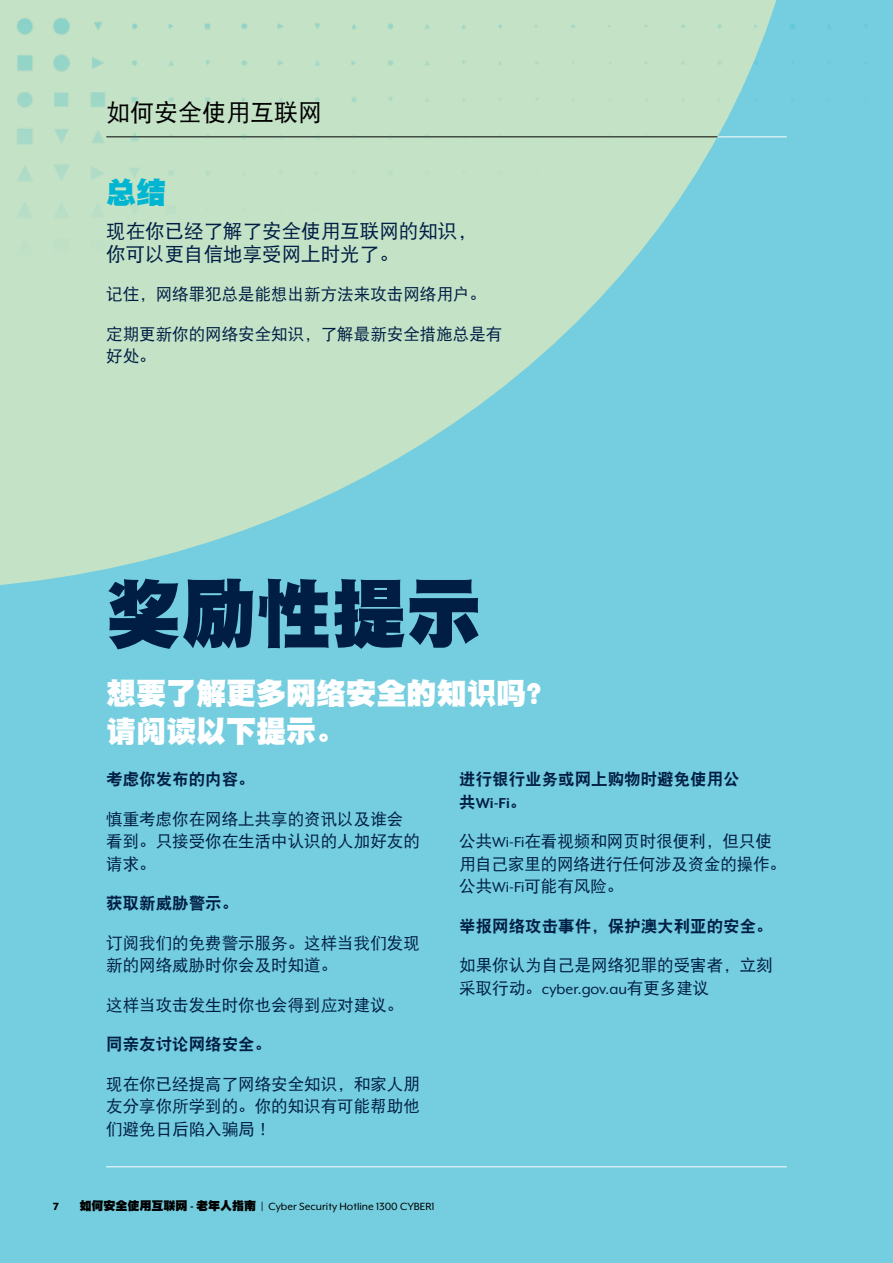
<style>
.page{position:relative;width:893px;height:1263px;background:#75cedf}
.page>*{position:absolute;margin:0;border:0;box-sizing:border-box;transform-origin:0 0}
.t1{font:75px "DFP Hei W12";color:#001e44}
.t2{font:30px/37.5px "DFP Hei W12";color:#fff}
.t3{font:30px "DFP Hei W12";color:#00b5d1}
.t4{font:24px "DFP Hei W5";color:#000}
.t5{font:19.5px/22.5px "DFP Hei W5";color:#001e44}
.t6{font:16.5px/22.5px "DFP Hei W5";color:#001e44}
.t7{font:16.5px "DFP Hei W9";color:#001e44}
.t8{font:16.5px "Mr Eaves XL Mod OT";color:#001e44}
.t9{font:700 16.5px "Mr Eaves XL Mod OT";color:#001e44}
.t10{font:12px "Mr Eaves XL Mod OT";color:#000}
.t11{font:800 12px "Mr Eaves XL Mod OT";color:#000}
.s1{font-family:"Mr Eaves XL Mod OT";font-weight:800;color:#c4e2c6}
.s2{font-family:"Mr Eaves XL Mod OT";font-weight:800;color:#75cedf}
.s3{font-family:"DFP Hei W12"}
.s4{font-weight:800}
.s5{font-family:"DFP Hei W9";font-weight:400}
.s6{font-family:"Mr Eaves XL Mod OT"}
.s7{font-family:"DFP Hei W5"}
</style>
<div class="page">
<hr style="left:106px;top:1166px;width:681px;height:1px;background:#fff">
<svg style="left:0;top:263px;width:631px;height:322px;fill:#c4e2c6"></svg>
<img style="left:0;top:0;width:868px;height:263px">
<h3 class="t4" style="left:106px;top:99px;width:217px">如何安全使用互联网</h3>
<h2 class="t3" style="left:106px;top:176px;width:69px">总结<span class="s1">.</span></h2>
<p class="t5" style="left:106px;top:220px;width:372px">现在你已经了解了安全使用互联网的知识，你可以更自信地享受网上时光了。</p>
<p class="t6" style="left:106px;top:283px;width:381px">记住，网络罪犯总是能想出新方法来攻击网络用户。</p>
<p class="t6" style="left:106px;top:322px;width:397px">定期更新你的网络安全知识，了解最新安全措施总是有好处。</p>
<h1 class="t1" style="left:106px;top:573px;width:395px">奖励性提示<span class="s2">.</span></h1>
<h2 class="t2" style="left:106px;top:674px;width:451px">想要了解更多网络安全的知识吗？请阅读以下提示。</h2>
<p class="t7" style="left:106px;top:770px;width:150px">考虑你发布的内容。</p>
<p class="t6" style="left:106px;top:807px;width:315px">慎重考虑你在网络上共享的资讯以及谁会看到。只接受你在生活中认识的人加好友的请求。</p>
<p class="t7" style="left:106px;top:894px;width:133px">获取新威胁警示。</p>
<p class="t6" style="left:106px;top:931px;width:315px">订阅我们的免费警示服务。这样当我们发现新的网络威胁时你会及时知道。</p>
<p class="t6" style="left:106px;top:993px;width:298px">这样当攻击发生时你也会得到应对建议。</p>
<p class="t7" style="left:106px;top:1035px;width:166px">同亲友讨论网络安全。</p>
<p class="t6" style="left:106px;top:1072px;width:315px;text-align:justify">现在你已经提高了网络安全知识，和家人朋友分享你所学到的。你的知识有可能帮助他们避免日后陷入骗局！</p>
<p class="t11" style="left:53px;top:1200px;width:7px">7</p>
<p class="t10" style="left:80px;top:1200px;width:357px"><span class="s3">如何安全使用互联网</span> <span class="s4">-</span> <span class="s3">老年人指南</span> <span class="s4">|</span> Cyber Security Hotline 1300 CYBER1</p>
<p class="t7" style="left:459px;top:770px;width:282px">进行银行业务或网上购物时避免使用公</p>
<p class="t9" style="left:459px;top:795px;width:69px"><span class="s5">共</span>Wi-Fi<span class="s5">。</span></p>
<p class="t6" style="left:459px;top:830px;width:328px">公共<span class="s6">Wi-Fi</span>在看视频和网页时很便利，但只使用自己家里的网络进行任何涉及资金的操作。公共<span class="s6">Wi-Fi</span>可能有风险。</p>
<p class="t7" style="left:459px;top:917px;width:315px">举报网络攻击事件，保护澳大利亚的安全。</p>
<p class="t6" style="left:459px;top:954px;width:315px">如果你认为自己是网络犯罪的受害者，立刻</p>
<p class="t8" style="left:459px;top:981px;width:252px"><span class="s7">采取行动。</span>cyber.gov.au<span class="s7">有更多建议</span></p>
</div>
